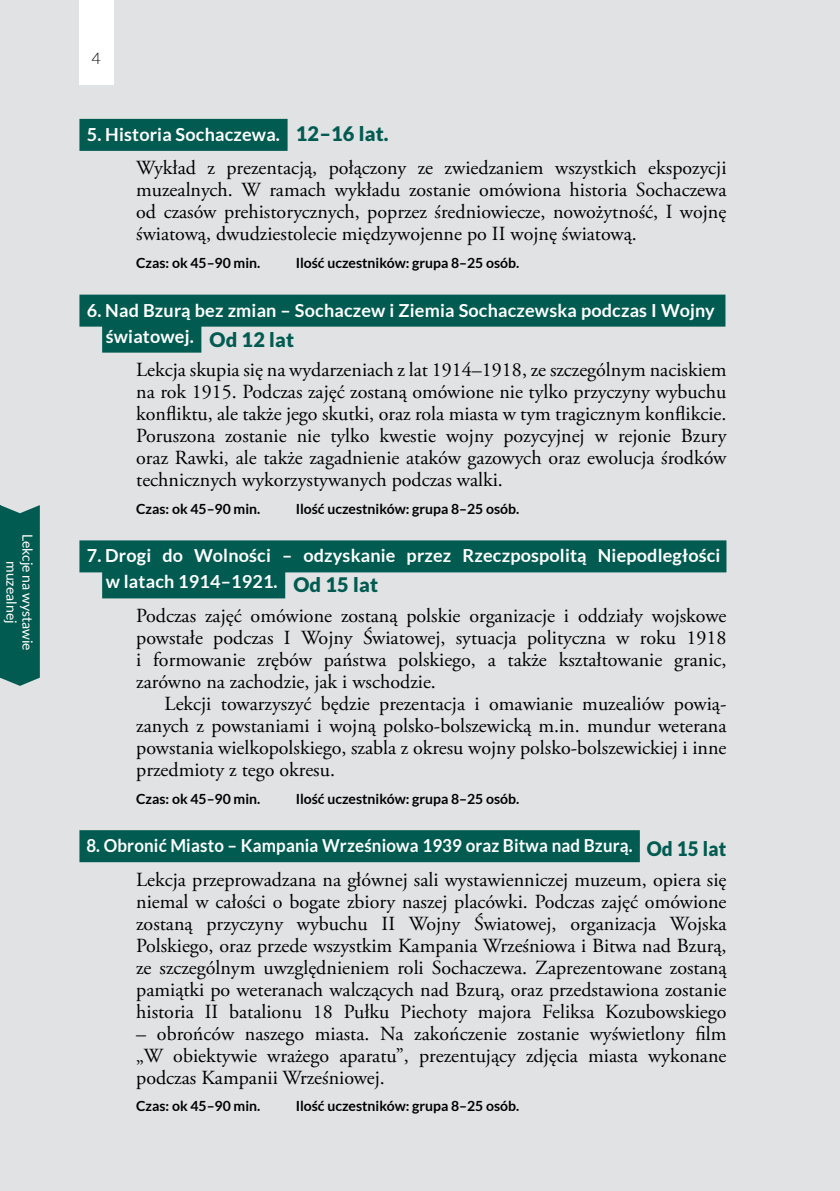
<style>
.page{position:relative;width:840px;height:1191px;background:#fff}
.page>*{position:absolute;margin:0;border:0;box-sizing:border-box;transform-origin:0 0}
.Opis_lekcji{font:20px/22px "Adobe Garamond Pro";color:#000;text-align:justify}
.Temat_lekcji{font:700 18px "Lato";letter-spacing:.01em;color:#fff}
.Temat_lekcji-2{font:700 18px "Lato";letter-spacing:.01em;color:#fff;scale:.94 1}
.t1{font:300 16px "Lato";color:#000}
.Czas{font:700 14px "Lato";color:#000}
.t2{font:14px/16px "Lato";color:#fff;text-align:center}
.s1{font-weight:900;font-size:20px;color:#015b51}
</style>
<div class="page">
<div style="left:0;top:0;width:839px;height:1191px;background:#e0e2e4"></div>
<div style="left:79px;top:0;width:34px;height:84px;background:#fff"></div>
<svg style="left:0;top:505px;width:40px;height:181px;background:#0c6158"></svg>
<hr style="left:0;top:505px;width:1px;height:172px;background:#015b51">
<div style="left:79px;top:119px;width:208px;height:32px;background:#015b51"></div>
<div style="left:79px;top:295px;width:646px;height:32px;background:#015b51"></div>
<div style="left:102px;top:321px;width:99px;height:32px;background:#015b51"></div>
<div style="left:79px;top:540px;width:647px;height:32px;background:#015b51"></div>
<div style="left:102px;top:566px;width:183px;height:32px;background:#015b51"></div>
<div style="left:79px;top:830px;width:560px;height:32px;background:#015b51"></div>
<p class="t2" style="left:35px;top:534px;width:118px;rotate:90deg">Lekcje na wystawie muzealnej</p>
<p class="t1" style="left:91px;top:50px;width:11px">4</p>
<p class="Temat_lekcji" style="left:87px;top:124px;width:303px">5. Historia Sochaczewa. <span class="s1">12–16 lat.</span></p>
<p class="Opis_lekcji" style="left:136px;top:158px;width:591px">Wykład z prezentacją, połączony ze zwiedzaniem wszystkich ekspozycji muzealnych. W ramach wykładu zostanie omówiona historia Sochaczewa od czasów prehistorycznych, poprzez średniowiecze, nowożytność, I wojnę światową, dwudziestolecie międzywojenne po II wojnę światową.</p>
<p class="Czas" style="left:136px;top:255px;width:125px">Czas: ok 45–90 min.</p>
<p class="Czas" style="left:295px;top:255px;width:225px">Ilość uczestników: grupa 8–25 osób.</p>
<p class="Temat_lekcji" style="left:87px;top:300px;width:629px">6. Nad Bzurą bez zmian – Sochaczew i Ziemia Sochaczewska podczas I Wojny</p>
<p class="Temat_lekcji" style="left:106px;top:326px;width:190px">światowej. <span class="s1">Od 12 lat</span></p>
<p class="Opis_lekcji" style="left:136px;top:359px;width:591px">Lekcja skupia się na wydarzeniach z lat 1914–1918, ze szczególnym naciskiem na rok 1915. Podczas zajęć zostaną omówione nie tylko przyczyny wybuchu konfliktu, ale także jego skutki, oraz rola miasta w tym tragicznym konflikcie.<br>Poruszona zostanie nie tylko kwestie wojny pozycyjnej w rejonie Bzury oraz Rawki, ale także zagadnienie ataków gazowych oraz ewolucja środków technicznych wykorzystywanych podczas walki.</p>
<p class="Czas" style="left:136px;top:500px;width:125px">Czas: ok 45–90 min.</p>
<p class="Czas" style="left:295px;top:500px;width:225px">Ilość uczestników: grupa 8–25 osób.</p>
<p class="Temat_lekcji" style="left:87px;top:545px;width:635px">7. Drogi do Wolności – odzyskanie przez Rzeczpospolitą Niepodległości</p>
<p class="Temat_lekcji" style="left:106px;top:571px;width:273px">w latach 1914–1921. <span class="s1">Od 15 lat</span></p>
<p class="Opis_lekcji" style="left:136px;top:605px;width:591px">Podczas zajęć omówione zostaną polskie organizacje i oddziały wojskowe powstałe podczas I Wojny Światowej, sytuacja polityczna w roku 1918 i formowanie zrębów państwa polskiego, a także kształtowanie granic, zarówno na zachodzie, jak i wschodzie.</p>
<p class="Opis_lekcji" style="left:136px;top:693px;width:591px;text-indent:28px">Lekcji towarzyszyć będzie prezentacja i omawianie muzealiów powią&shy;zanych z powstaniami i wojną polsko-bolszewicką m.in. mundur weterana powstania wielkopolskiego, szabla z okresu wojny polsko-bolszewickiej i inne przedmioty z tego okresu.</p>
<p class="Czas" style="left:136px;top:790px;width:125px">Czas: ok 45–90 min.</p>
<p class="Czas" style="left:295px;top:790px;width:225px">Ilość uczestników: grupa 8–25 osób.</p>
<p class="Temat_lekcji-2" style="left:86px;top:835px;width:682px">8. Obronić Miasto – Kampania Wrześniowa 1939 oraz Bitwa nad Bzurą. <span class="s1">Od 15 lat</span></p>
<p class="Opis_lekcji" style="left:136px;top:869px;width:591px">Lekcja przeprowadzana na głównej sali wystawienniczej muzeum, opiera się niemal w całości o bogate zbiory naszej placówki. Podczas zajęć omówione zostaną przyczyny wybuchu II Wojny Światowej, organizacja Wojska Polskiego, oraz przede wszystkim Kampania Wrześniowa i Bitwa nad Bzurą, ze szczególnym uwzględnieniem roli Sochaczewa. Zaprezentowane zostaną pamiątki po weteranach walczących nad Bzurą, oraz przedstawiona zostanie historia II batalionu 18 Pułku Piechoty majora Feliksa Kozubowskiego</p>
<p class="Opis_lekcji" style="left:136px;top:1023px;width:591px">– obrońców naszego miasta. Na zakończenie zostanie wyświetlony film „W obiektywie wrażego aparatu”, prezentujący zdjęcia miasta wykonane podczas Kampanii Wrześniowej.</p>
<p class="Czas" style="left:136px;top:1098px;width:125px">Czas: ok 45–90 min.</p>
<p class="Czas" style="left:295px;top:1098px;width:225px">Ilość uczestników: grupa 8–25 osób.</p>
</div>
